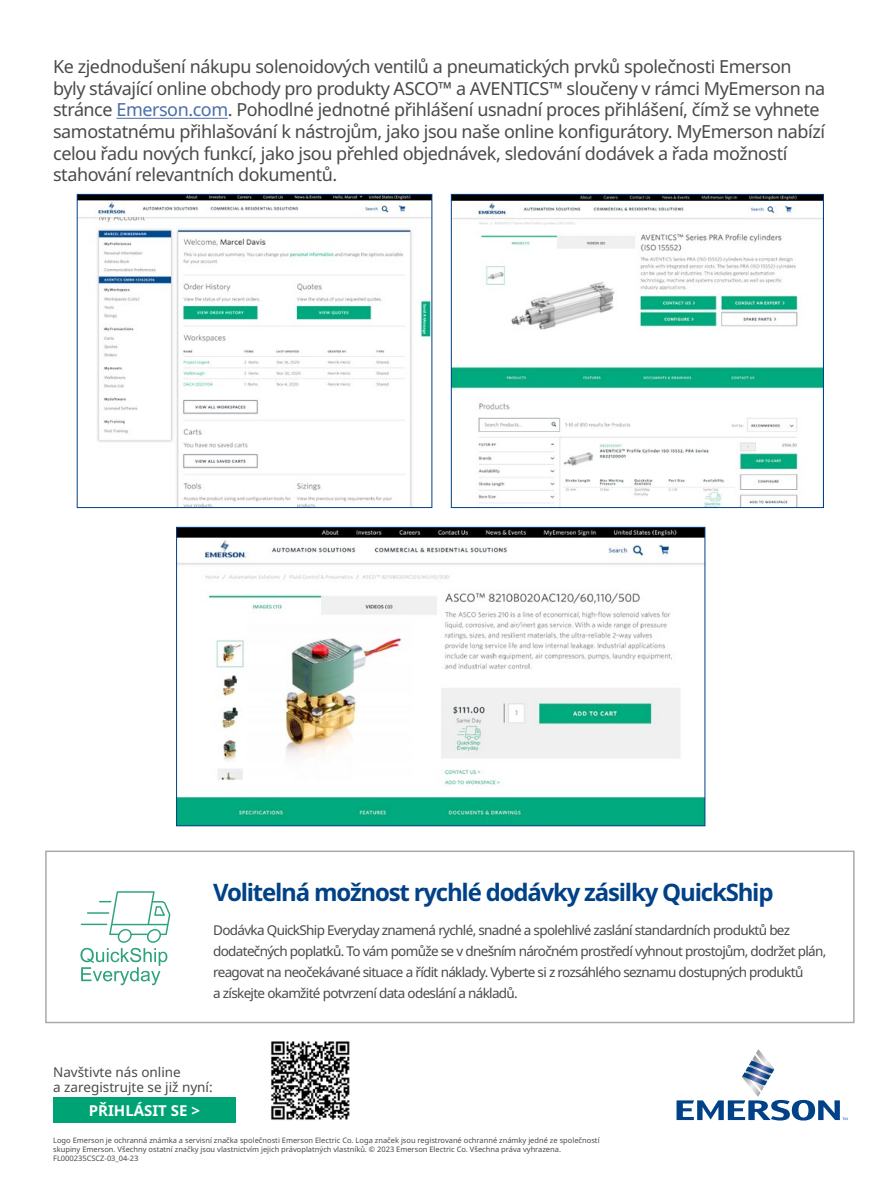
<style>
.page{position:relative;width:893px;height:1191px;background:#fff}
.page>*{position:absolute;margin:0;border:0;box-sizing:border-box;transform-origin:0 0}
.Paragraph_Header{font:700 24px "Noto Sans";letter-spacing:-.05em;color:#004187}
.Paragraph_text_page{font:18px/21.6px "Noto Sans";letter-spacing:-.025em;color:#4a4a49}
.t1{font:700 15px "Noto Sans";color:#fff}
.Text_with_bullets_pa{font:13.5px/21px "Noto Sans";letter-spacing:-.05em;color:#4a4a49}
.Contact_info{font:13.5px/15px "Noto Sans";color:#4a4a49}
.Disclaimer_text{font:7.5px/9px "Noto Sans";color:#4a4a49}
.s1{color:#4a6eaa}
</style>
<div class="page">
<hr style="left:116px;top:118px;width:112px;height:1px;background:#4a6eaa">
<svg style="left:676px;top:1049px;width:171px;height:71px"></svg>
<img style="left:79px;top:196px;width:351px;height:310px">
<div style="left:77px;top:194px;width:355px;height:314px;border:1px solid #004187"></div>
<img style="left:453px;top:196px;width:369px;height:310px">
<div style="left:451px;top:194px;width:373px;height:314px;border:1px solid #004187"></div>
<img style="left:178px;top:529px;width:525px;height:295px">
<div style="left:176px;top:527px;width:529px;height:299px;border:1px solid #004187"></div>
<div style="left:45px;top:850px;width:810px;height:173px;border:2px solid #aaa"></div>
<svg style="left:80px;top:891px;width:90px;height:94px"></svg>
<img style="left:271px;top:1041px;width:79px;height:79px">
<div style="left:53px;top:1097px;width:183px;height:25px;background:#00a373"></div>
<p class="Paragraph_text_page" style="left:53px;top:56px;width:774px">Ke zjednodušení nákupu solenoidových ventilů a pneumatických prvků společnosti Emerson byly stávající online obchody pro produkty ASCO™ a AVENTICS™ sloučeny v rámci MyEmerson na stránce <span class="s1">Emerson.com</span>. Pohodlné jednotné přihlášení usnadní proces přihlášení, čímž se vyhnete samostatnému přihlašování k nástrojům, jako jsou naše online konfigurátory. MyEmerson nabízí celou řadu nových funkcí, jako jsou přehled objednávek, sledování dodávek a řada možností stahování relevantních dokumentů.</p>
<p class="Paragraph_Header" style="left:213px;top:878px;width:562px">Volitelná možnost rychlé dodávky zásilky QuickShip</p>
<p class="Text_with_bullets_pa" style="left:213px;top:920px;width:615px">Dodávka QuickShip Everyday znamená rychlé, snadné a spolehlivé zaslání standardních produktů bez dodatečných poplatků. To vám pomůže se v dnešním náročném prostředí vyhnout prostojům, dodržet plán, reagovat na neočekávané situace a řídit náklady. Vyberte si z rozsáhlého seznamu dostupných produktů<br>a získejte okamžité potvrzení data odeslání a nákladů.</p>
<p class="Contact_info" style="left:53px;top:1064px;width:161px">Navštivte nás online<br>a zaregistrujte se již nyní:</p>
<p class="t1" style="left:89px;top:1102px;width:113px">PŘIHLÁSIT SE &gt;</p>
<p class="Disclaimer_text" style="left:53px;top:1136px;width:548px">Logo Emerson je ochranná známka a servisní značka společnosti Emerson Electric Co. Loga značek jsou registrované ochranné známky jedné ze společností skupiny Emerson. Všechny ostatní značky jsou vlastnictvím jejich právoplatných vlastníků. © 2023 Emerson Electric Co. Všechna práva vyhrazena.</p>
<p class="Disclaimer_text" style="left:53px;top:1154px;width:87px">FL000235CSCZ-03_04-23</p>
</div>
